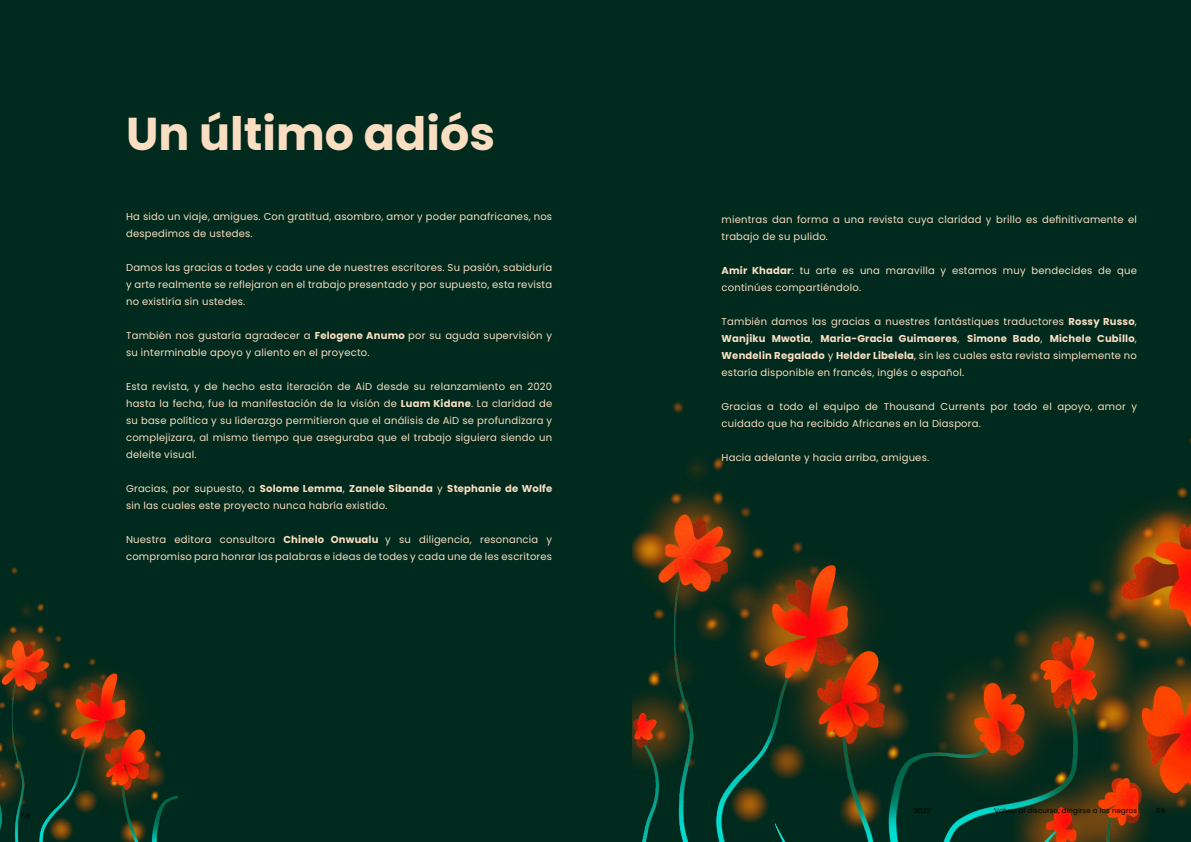
<style>
.page{position:relative;width:1191px;height:842px;background:#002a1d}
.page>*{position:absolute;margin:0;border:0;box-sizing:border-box;transform-origin:0 0}
.Headline_-_Align_Lef{font:700 46px "Poppins";color:#fadec2}
.Body_Text{font:10px/17px "Poppins";letter-spacing:.02em;color:#fadec2}
.t1{font:7px "Poppins";letter-spacing:.02em;color:#000}
.s1{font-weight:700}
</style>
<div class="page">
<img style="left:0;top:567px;width:178px;height:275px">
<img style="left:633px;top:402px;width:558px;height:440px">
<p class="Headline_-_Align_Lef" style="left:126px;top:107px;width:370px">Un último adiós</p>
<p class="Body_Text" style="left:126px;top:208px;width:427px">Ha sido un viaje, amigues. Con gratitud, asombro, amor y poder panafricanes, nos despedimos de ustedes.</p>
<p class="Body_Text" style="left:126px;top:259px;width:427px;text-align:justify">Damos las gracias a todes y cada une de nuestres escritores. Su pasión, sabiduría y arte realmente se reflejaron en el trabajo presentado y por supuesto, esta revista no existiría sin ustedes.</p>
<p class="Body_Text" style="left:126px;top:327px;width:427px">También nos gustaría agradecer a <span class="s1">Felogene Anumo</span> por su aguda supervisión y su interminable apoyo y aliento en el proyecto.</p>
<p class="Body_Text" style="left:126px;top:378px;width:427px;text-align:justify">Esta revista, y de hecho esta iteración de AiD desde su relanzamiento en 2020 hasta la fecha, fue la manifestación de la visión de <span class="s1">Luam Kidane</span>. La claridad de su base política y su liderazgo permitieron que el análisis de AiD se profundizara y complejizara, al mismo tiempo que aseguraba que el trabajo siguiera siendo un deleite visual.</p>
<p class="Body_Text" style="left:126px;top:480px;width:427px">Gracias, por supuesto, a <span class="s1">Solome Lemma</span>, <span class="s1">Zanele Sibanda</span> y <span class="s1">Stephanie de Wolfe </span>sin las cuales este proyecto nunca habría existido.</p>
<p class="Body_Text" style="left:126px;top:531px;width:427px">Nuestra editora consultora <span class="s1">Chinelo Onwualu</span> y su diligencia, resonancia y compromiso para honrar las palabras e ideas de todes y cada une de les escritores</p>
<p class="t1" style="left:21px;top:812px;width:10px">58</p>
<p class="Body_Text" style="left:721px;top:211px;width:417px">mientras dan forma a una revista cuya claridad y brillo es definitivamente el trabajo de su pulido.</p>
<p class="Body_Text" style="left:721px;top:262px;width:417px"><span class="s1">Amir Khadar</span>: tu arte es una maravilla y estamos muy bendecides de que continúes compartiéndolo.</p>
<p class="Body_Text" style="left:721px;top:313px;width:417px;text-align:justify">También damos las gracias a nuestres fantástiques traductores <span class="s1">Rossy Russo</span>, <span class="s1">Wanjiku Mwotia</span>, <span class="s1">Maria-Gracia Guimaeres</span>, <span class="s1">Simone Bado</span>, <span class="s1">Michele Cubillo</span>, <span class="s1">Wendelin Regalado</span> y <span class="s1">Helder Libelela</span>, sin les cuales esta revista simplemente no estaría disponible en francés, inglés o español.</p>
<p class="Body_Text" style="left:721px;top:398px;width:417px">Gracias a todo el equipo de Thousand Currents por todo el apoyo, amor y cuidado que ha recibido Africanes en la Diaspora.</p>
<p class="Body_Text" style="left:721px;top:449px;width:209px">Hacia adelante y hacia arriba, amigues.</p>
<p class="t1" style="left:914px;top:807px;width:18px">2022</p>
<p class="t1" style="left:994px;top:807px;width:144px">Volver al discurso, dirigirse a los negros</p>
<p class="t1" style="left:1156px;top:807px;width:10px">59</p>
</div>
